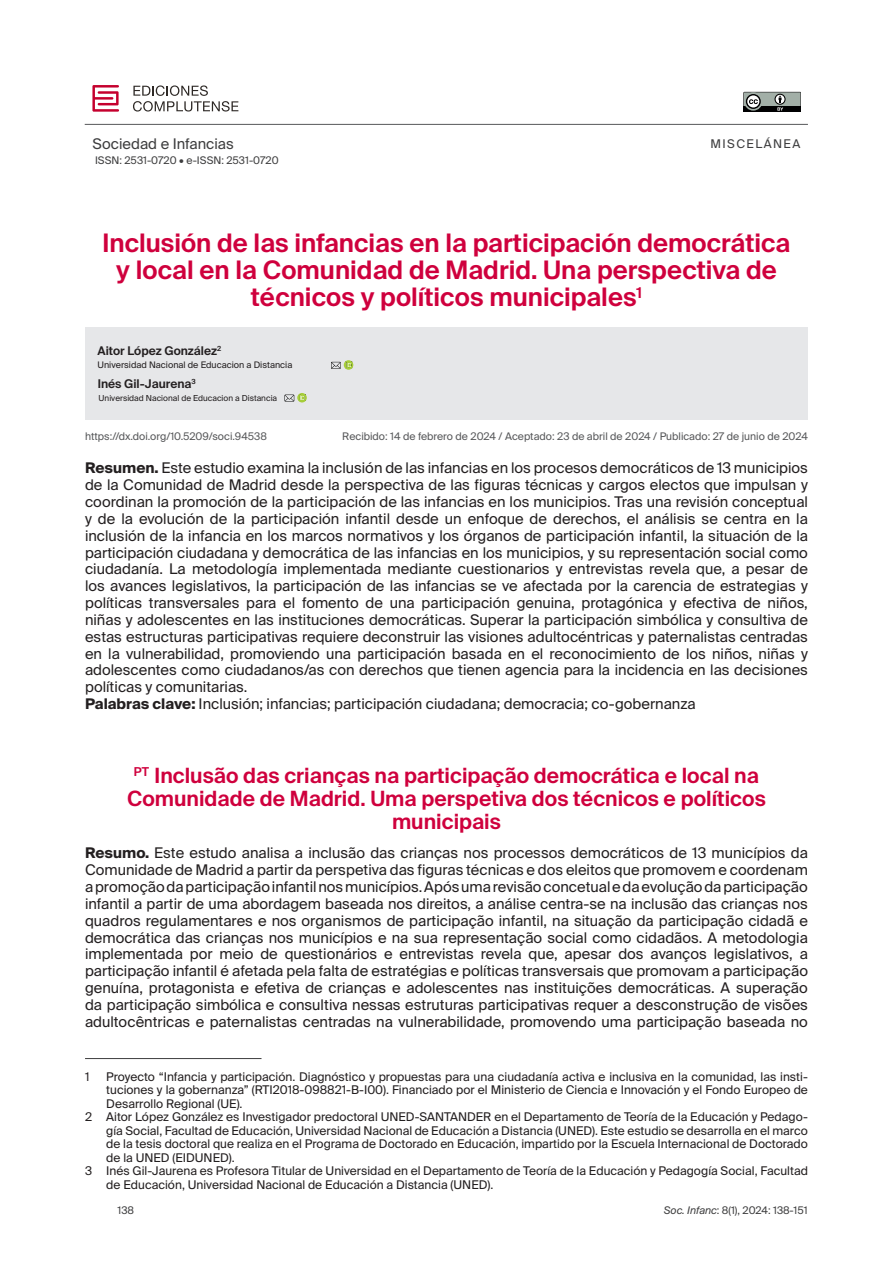
<style>
.page{position:relative;width:893px;height:1263px;background:#fff}
.page>*{position:absolute;margin:0;border:0;box-sizing:border-box;transform-origin:0 0}
._000-Título_original{font:600 25.5px/27.3px "Suisse Intl";color:#cf003d;text-align:center}
._000-Título_traducid{font:600 21px/22.8px "Suisse Intl";color:#cf003d;text-align:center}
._000_Resumen_abstrac{font:14.7px/16.8px "Suisse Intl";color:#231f20;text-align:justify}
._000-Palabras_clave{font:14.7px "Suisse Intl";color:#231f20}
.t1{font:14.7px "Suisse Intl";color:#3e3e3f}
._000-Notas_al_pie{font:12px/13.5px "Suisse Intl";color:#231f20;text-align:justify}
._000-CARGO{font:600 12px "Suisse Intl";color:#231f20}
._000-SECCIÓN{font:12px "Suisse Intl";letter-spacing:.12em;color:#3e3e3f}
._000-LINEA_DOI{font:10.5px "Suisse Intl";color:#57585a}
._000-AUTOR_REVISTA_C{font:10.5px "Suisse Intl";color:#3e3e3f}
._000-FOLIO_PRIMERA{font:10.5px "Suisse Intl";color:#3e3e3f}
._000-CARGO-2{font:9px "Suisse Intl";color:#231f20}
.t2{font:8.25px "Suisse Intl";color:#231f20}
.s1{font-weight:700}
.s2{font-style:italic}
</style>
<div class="page">
<svg style="left:743px;top:92px;width:57px;height:19px"></svg>
<svg style="left:92px;top:85px;width:27px;height:26px"></svg>
<svg style="left:133px;top:85px;width:105px;height:26px"></svg>
<hr style="left:85px;top:124px;width:723px;height:1px;background:#57585a">
<hr style="left:85px;top:1058px;width:176px;height:1px;background:#3e3e3f">
<div style="left:85px;top:327px;width:723px;height:93px;background:#e6e7e9"></div>
<svg style="left:331px;top:360px;width:22px;height:10px"></svg>
<svg style="left:284px;top:393px;width:23px;height:9px"></svg>
<p class="t1" style="left:93px;top:135px;width:143px">Sociedad e Infancias</p>
<p class="_000-AUTOR_REVISTA_C" style="left:95px;top:154px;width:185px">ISSN: 2531-0720 • e-ISSN: 2531-0720</p>
<p class="_000-SECCIÓN" style="left:710px;top:136px;width:91px">MISCELÁNEA</p>
<p class="_000-Título_original" style="left:103px;top:229px;width:689px">Inclusión de las infancias en la participación democrática y local en la Comunidad de Madrid. Una perspectiva de técnicos y políticos municipales<sup>1</sup></p>
<p class="_000-CARGO" style="left:98px;top:343px;width:125px">Aitor López González<sup>2</sup></p>
<p class="_000-CARGO-2" style="left:98px;top:360px;width:196px">Universidad Nacional de Educacion a Distancia</p>
<p class="_000-CARGO" style="left:98px;top:377px;width:100px">Inés Gil-Jaurena<sup>3</sup></p>
<p class="t2" style="left:99px;top:393px;width:180px">Universidad Nacional de Educacion a Distancia</p>
<p class="_000-LINEA_DOI" style="left:85px;top:430px;width:183px">https://dx.doi.org/10.5209/soci.94538</p>
<p class="_000-LINEA_DOI" style="left:342px;top:430px;width:467px">Recibido: 14 de febrero de 2024 / Aceptado: 23 de abril de 2024 / Publicado: 27 de junio de 2024</p>
<p class="_000_Resumen_abstrac" style="left:85px;top:460px;width:724px"><span class="s1">Resumen.</span> Este estudio examina la inclusión de las infancias en los procesos democráticos de 13 municipios de la Comunidad de Madrid desde la perspectiva de las figuras técnicas y cargos electos que impulsan y coordinan la promoción de la participación de las infancias en los municipios. Tras una revisión conceptual y de la evolución de la participación infantil desde un enfoque de derechos, el análisis se centra en la inclusión de la infancia en los marcos normativos y los órganos de participación infantil, la situación de la participación ciudadana y democrática de las infancias en los municipios, y su representación social como ciudadanía. La metodología implementada mediante cuestionarios y entrevistas revela que, a pesar de los avances legislativos, la participación de las infancias se ve afectada por la carencia de estrategias y políticas transversales para el fomento de una participación genuina, protagónica y efectiva de niños, niñas y adolescentes en las instituciones democráticas. Superar la participación simbólica y consultiva de estas estructuras participativas requiere deconstruir las visiones adultocéntricas y paternalistas centradas en la vulnerabilidad, promoviendo una participación basada en el reconocimiento de los niños, niñas y adolescentes como ciudadanos/as con derechos que tienen agencia para la incidencia en las decisiones políticas y comunitarias.</p>
<p class="_000-Palabras_clave" style="left:85px;top:695px;width:612px"><span class="s1">Palabras clave:</span> Inclusión; infancias; participación ciudadana; democracia; co-gobernanza</p>
<p class="_000-Título_traducid" style="left:127px;top:764px;width:640px"><sup>PT</sup> Inclusão das crianças na participação democrática e local na<br>Comunidade de Madrid. Uma perspetiva dos técnicos e políticos municipais</p>
<p class="_000_Resumen_abstrac" style="left:85px;top:845px;width:724px"><span class="s1">Resumo.</span> Este estudo analisa a inclusão das crianças nos processos democráticos de 13 municípios da Comunidade de Madrid a partir da perspetiva das figuras técnicas e dos eleitos que promovem e coordenam a promoção da participação infantil nos municípios. Após uma revisão concetual e da evolução da participação infantil a partir de uma abordagem baseada nos direitos, a análise centra-se na inclusão das crianças nos quadros regulamentares e nos organismos de participação infantil, na situação da participação cidadã e democrática das crianças nos municípios e na sua representação social como cidadãos. A metodologia implementada por meio de questionários e entrevistas revela que, apesar dos avanços legislativos, a participação infantil é afetada pela falta de estratégias e políticas transversais que promovam a participação genuína, protagonista e efetiva de crianças e adolescentes nas instituições democráticas. A superação da participação simbólica e consultiva nessas estruturas participativas requer a desconstrução de visões adultocêntricas e paternalistas centradas na vulnerabilidade, promovendo uma participação baseada no</p>
<p class="_000-Notas_al_pie" style="left:85px;top:1070px;width:6px">1</p>
<p class="_000-Notas_al_pie" style="left:106px;top:1070px;width:703px">Proyecto “Infancia y participación. Diagnóstico y propuestas para una ciudadanía activa e inclusiva en la comunidad, las insti&shy;tuciones y la gobernanza” (RTI2018-098821-B-I00). Financiado por el Ministerio de Ciencia e Innovación y el Fondo Europeo de Desarrollo Regional (UE).</p>
<p class="_000-Notas_al_pie" style="left:106px;top:1110px;width:703px;text-indent:-21px">2 Aitor López González es Investigador predoctoral UNED-SANTANDER en el Departamento de Teoría de la Educación y Pedago&shy;gía Social, Facultad de Educación, Universidad Nacional de Educación a Distancia (UNED). Este estudio se desarrolla en el marco de la tesis doctoral que realiza en el Programa de Doctorado en Educación, impartido por la Escuela Internacional de Doctorado de la UNED (EIDUNED).</p>
<p class="_000-Notas_al_pie" style="left:106px;top:1164px;width:703px;text-indent:-21px">3 Inés Gil-Jaurena es Profesora Titular de Universidad en el Departamento de Teoría de la Educación y Pedagogía Social, Facultad de Educación, Universidad Nacional de Educación a Distancia (UNED).</p>
<p class="_000-FOLIO_PRIMERA" style="left:118px;top:1204px;width:18px">138</p>
<p class="_000-AUTOR_REVISTA_C" style="left:664px;top:1204px;width:145px"><span class="s2">Soc. Infanc</span>: 8(1), 2024: 138-151</p>
</div>
